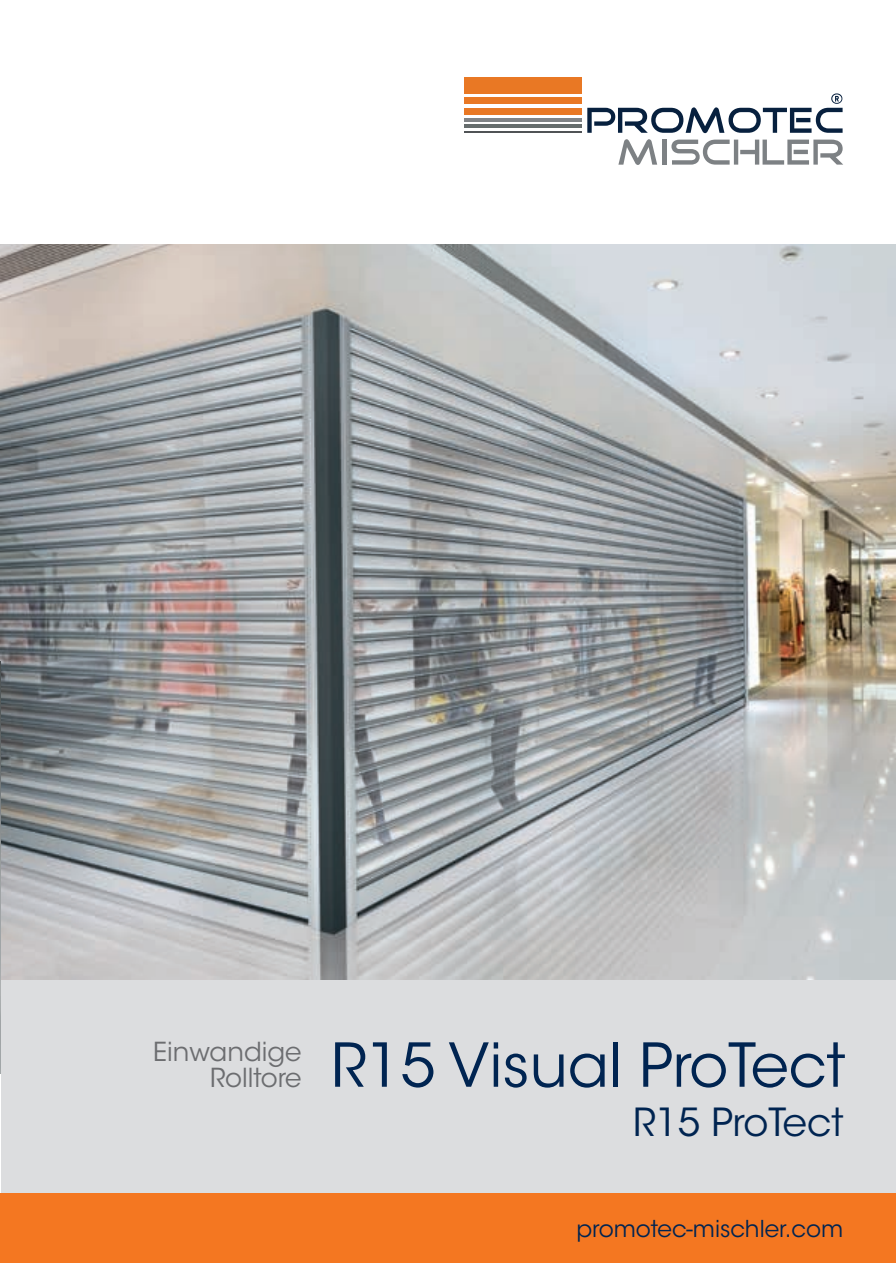
<style>
.page{position:relative;width:896px;height:1263px;background:#fff}
.page>*{position:absolute;margin:0;border:0;box-sizing:border-box;transform-origin:0 0}
.t1{font:60px "ITC Avant Garde Std";color:#002451}
.t2{font:38.4px "ITC Avant Garde Std";color:#002451}
.t3{font:26.1px/25.5px "ITC Avant Garde Std";color:#6c6d70;text-align:right}
.t4{font:23.1px "ITC Avant Garde Std";color:#002451}
</style>
<div class="page">
<div style="left:0;top:0;width:895px;height:1263px;background:#dcdddf"></div>
<hr style="left:0;top:1074px;width:1px;height:119px;background:#fff">
<div style="left:0;top:1193px;width:895px;height:70px;background:#f47721"></div>
<hr style="left:0;top:0;width:1px;height:94px;background:#fff">
<img style="left:1px;top:244px;width:894px;height:735px">
<img style="left:0;top:661px;width:1px;height:413px">
<div style="left:1px;top:0;width:894px;height:244px;background:#fff"></div>
<div style="left:464px;top:78px;width:117px;height:16px;background:#e97824"></div>
<div style="left:464px;top:108px;width:117px;height:6px;background:#e97824"></div>
<div style="left:464px;top:97px;width:117px;height:7px;background:#e97824"></div>
<hr style="left:464px;top:118px;width:117px;height:3px;background:#808386">
<hr style="left:464px;top:131px;width:117px;height:2px;background:#505356">
<hr style="left:464px;top:125px;width:117px;height:3px;background:#666d6d">
<svg style="left:587px;top:93px;width:255px;height:40px"></svg>
<svg style="left:618px;top:139px;width:39px;height:26px"></svg>
<hr style="left:662px;top:140px;width:4px;height:25px;background:#7d8184">
<svg style="left:671px;top:140px;width:171px;height:25px"></svg>
<p class="t3" style="left:153px;top:1039px;width:150px">Einwandige<br>Rolltore</p>
<h1 class="t1" style="left:331px;top:1029px;width:515px">R15 Visual ProTect</h1>
<h2 class="t2" style="left:633px;top:1098px;width:211px">R15 ProTect</h2>
<p class="t4" style="left:576px;top:1214px;width:268px">promotec-mischler.com</p>
</div>
